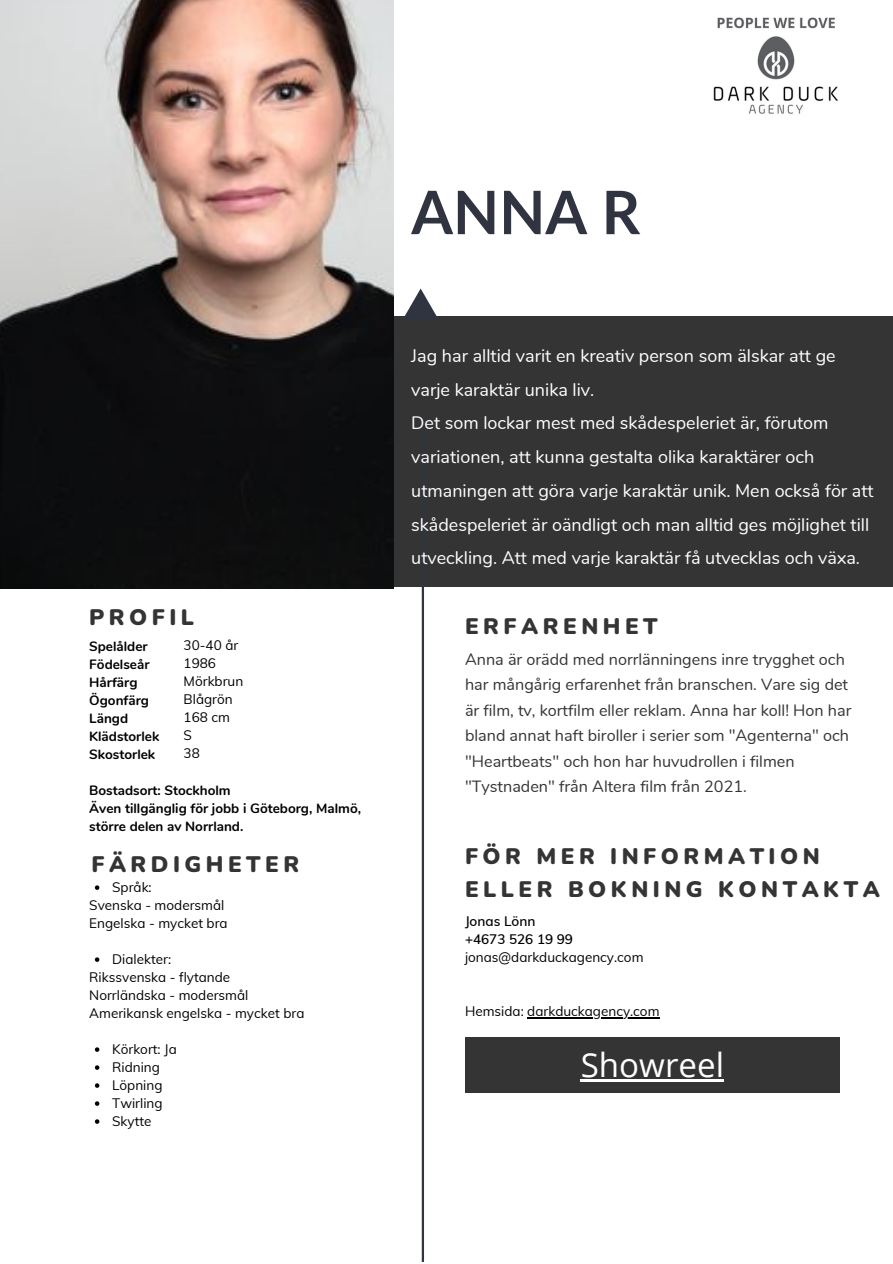
<style>
.page{position:relative;width:893px;height:1264px;background:#fff}
.page>*{position:absolute;margin:0;border:0;box-sizing:border-box;transform-origin:0 0}
.t1{font:700 60px "Lato";color:#303441}
.t2{font:33.15px "Open Sans";color:#fff}
.t3{font:900 22.5px/32.5px "Nunito";letter-spacing:.2em;color:#343434}
.t4{font:18px/33.8px "Nunito";color:#fff}
.t5{font:16.2px/25.5px "Nunito";color:#343434}
.t6{font:13.5px/18px "Muli";color:#000}
.t7{font:700 13.5px/18px "Nunito";color:#000}
.t8{font:600 13.5px/18px "Muli";color:#000}
</style>
<div class="page">
<div style="left:0;top:316px;width:892px;height:271px;background:#343434"></div>
<svg style="left:403px;top:288px;width:35px;height:32px"></svg>
<img style="left:0;top:0;width:393px;height:588px">
<hr style="left:422px;top:422px;width:2px;height:839px;background:#303441">
<svg style="left:95px;top:885px;width:4px;height:4px"></svg>
<svg style="left:95px;top:957px;width:4px;height:4px"></svg>
<svg style="left:95px;top:1047px;width:4px;height:4px"></svg>
<svg style="left:95px;top:1065px;width:4px;height:4px"></svg>
<svg style="left:95px;top:1083px;width:4px;height:4px"></svg>
<svg style="left:95px;top:1101px;width:4px;height:4px"></svg>
<svg style="left:95px;top:1119px;width:4px;height:4px"></svg>
<hr style="left:527px;top:1017px;width:132px;height:1px;background:#000">
<img style="left:713px;top:17px;width:125px;height:97px">
<div style="left:465px;top:1037px;width:374px;height:55px;background:#343434"></div>
<hr style="left:580px;top:1079px;width:144px;height:2px;background:#fff">
<p class="t3" style="left:89px;top:601px;width:106px">PROFIL</p>
<p class="t6" style="left:184px;top:636px;width:61px">30-40 år<br>1986<br>Mörkbrun<br>Blågrön<br>168 cm<br>S<br>38</p>
<p class="t7" style="left:89px;top:638px;width:71px">Spelålder<br>Födelseår<br>Hårfärg<br>Ögonfärg<br>Längd<br>Klädstorlek<br>Skostorlek</p>
<p class="t7" style="left:89px;top:781px;width:273px">Bostadsort: Stockholm<br>Även tillgänglig för jobb i Göteborg, Malmö, större delen av Norrland.</p>
<p class="t3" style="left:91px;top:848px;width:209px">FÄRDIGHETER</p>
<p class="t6" style="left:112px;top:878px;width:41px">Språk:</p>
<p class="t6" style="left:89px;top:896px;width:140px">Svenska - modersmål<br>Engelska - mycket bra</p>
<p class="t6" style="left:112px;top:950px;width:60px">Dialekter:</p>
<p class="t6" style="left:89px;top:968px;width:217px">Rikssvenska - flytande<br>Norrländska - modersmål<br>Amerikansk engelska - mycket bra</p>
<p class="t6" style="left:112px;top:1039px;width:66px">Körkort: Ja<br>Ridning<br>Löpning<br>Twirling<br>Skytte</p>
<h1 class="t1" style="left:411px;top:175px;width:230px">ANNA R</h1>
<p class="t4" style="left:411px;top:339px;width:464px">Jag har alltid varit en kreativ person som älskar att ge varje karaktär unika liv.<br>Det som lockar mest med skådespeleriet är, förutom variationen, att kunna gestalta olika karaktärer och utmaningen att göra varje karaktär unik. Men också för att skådespeleriet är oändligt och man alltid ges möjlighet till utveckling. Att med varje karaktär få utvecklas och växa.</p>
<p class="t3" style="left:465px;top:610px;width:194px">ERFARENHET</p>
<p class="t5" style="left:465px;top:646px;width:388px">Anna är orädd med norrlänningens inre trygghet och har mångårig erfarenhet från branschen. Vare sig det är film, tv, kortfilm eller reklam. Anna har koll! Hon har bland annat haft biroller i serier som "Agenterna" och "Heartbeats" och hon har huvudrollen i filmen "Tystnaden" från Altera film från 2021.</p>
<p class="t3" style="left:465px;top:840px;width:416px">FÖR MER INFORMATION<br>ELLER BOKNING KONTAKTA</p>
<p class="t8" style="left:465px;top:911px;width:109px">Jonas Lönn +4673 526 19 99</p>
<p class="t6" style="left:465px;top:947px;width:180px">jonas@darkduckagency.com</p>
<p class="t6" style="left:465px;top:1001px;width:196px">Hemsida: darkduckagency.com</p>
<h2 class="t2" style="left:580px;top:1041px;width:145px">Showreel</h2>
</div>
